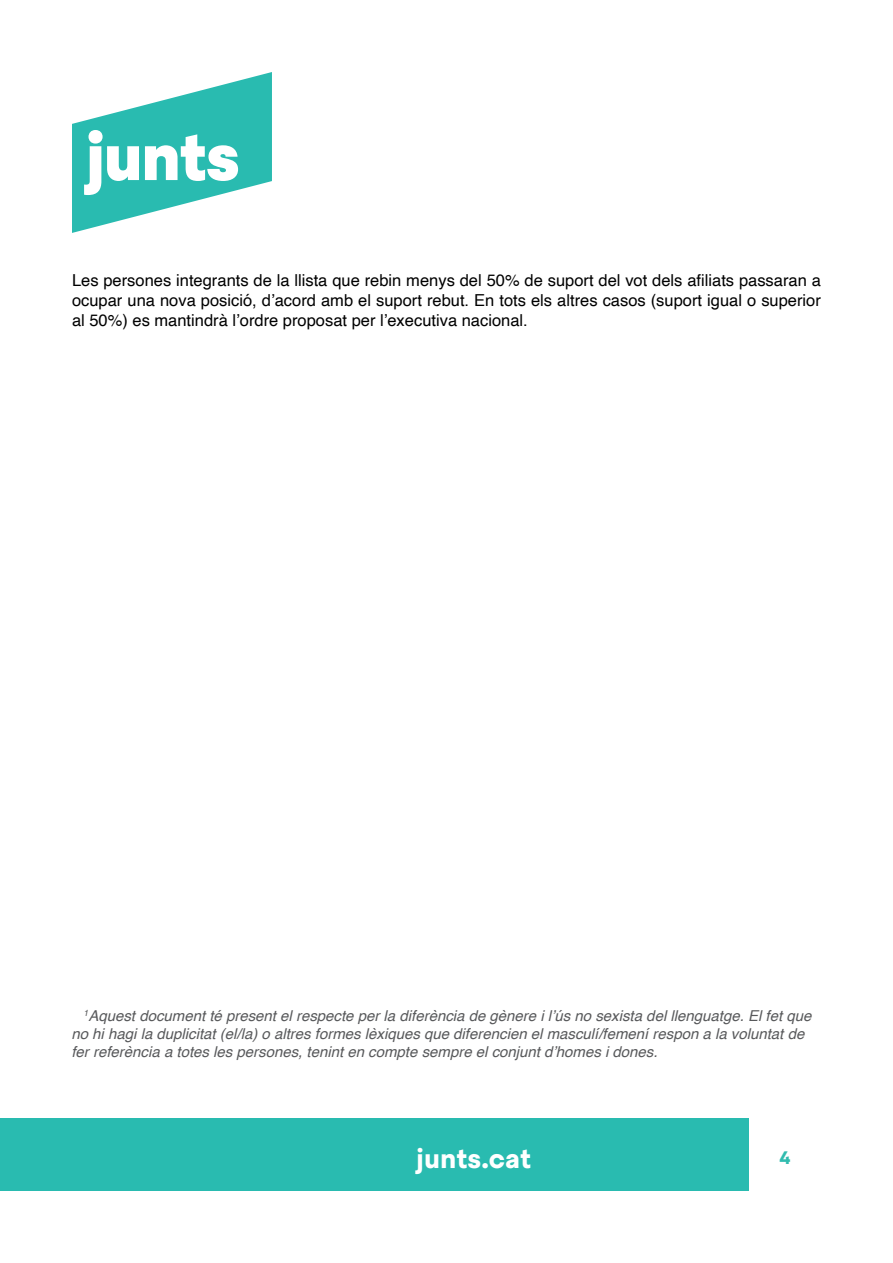
<style>
.page{position:relative;width:893px;height:1263px;background:#fff}
.page>*{position:absolute;margin:0;border:0;box-sizing:border-box;transform-origin:0 0}
.t1{font:700 27px "Steradian";color:#fff}
.t2{font:700 18px "Steradian";color:#31bcaf}
.t3{font:16.5px/19.8px "Helvetica";color:#000;text-align:justify}
.t4{font:italic 15px/18px "Helvetica";color:#58595b}
</style>
<div class="page">
<svg style="left:72px;top:72px;width:200px;height:161px"></svg>
<div style="left:0;top:1119px;width:749px;height:72px;background:#29bbb0"></div>
<p class="t3" style="left:72px;top:271px;width:750px">Les persones integrants de la llista que rebin menys del 50% de suport del vot dels afiliats passaran a ocupar una nova posició, d’acord amb el suport rebut. En tots els altres casos (suport igual o superior al 50%) es mantindrà l’ordre proposat per l’executiva nacional.</p>
<p class="t4" style="left:71px;top:1007px;width:741px;text-indent:12px"><sup>1</sup>Aquest document té present el respecte per la diferència de gènere i l’ús no sexista del llenguatge. El fet que no hi hagi la duplicitat (el/la) o altres formes lèxiques que diferencien el masculí/femení respon a la voluntat de fer referència a totes les persones, tenint en compte sempre el conjunt d’homes i dones.</p>
<h1 class="t1" style="left:416px;top:1142px;width:117px">junts.cat</h1>
<p class="t2" style="left:779px;top:1146px;width:13px">4</p>
</div>
